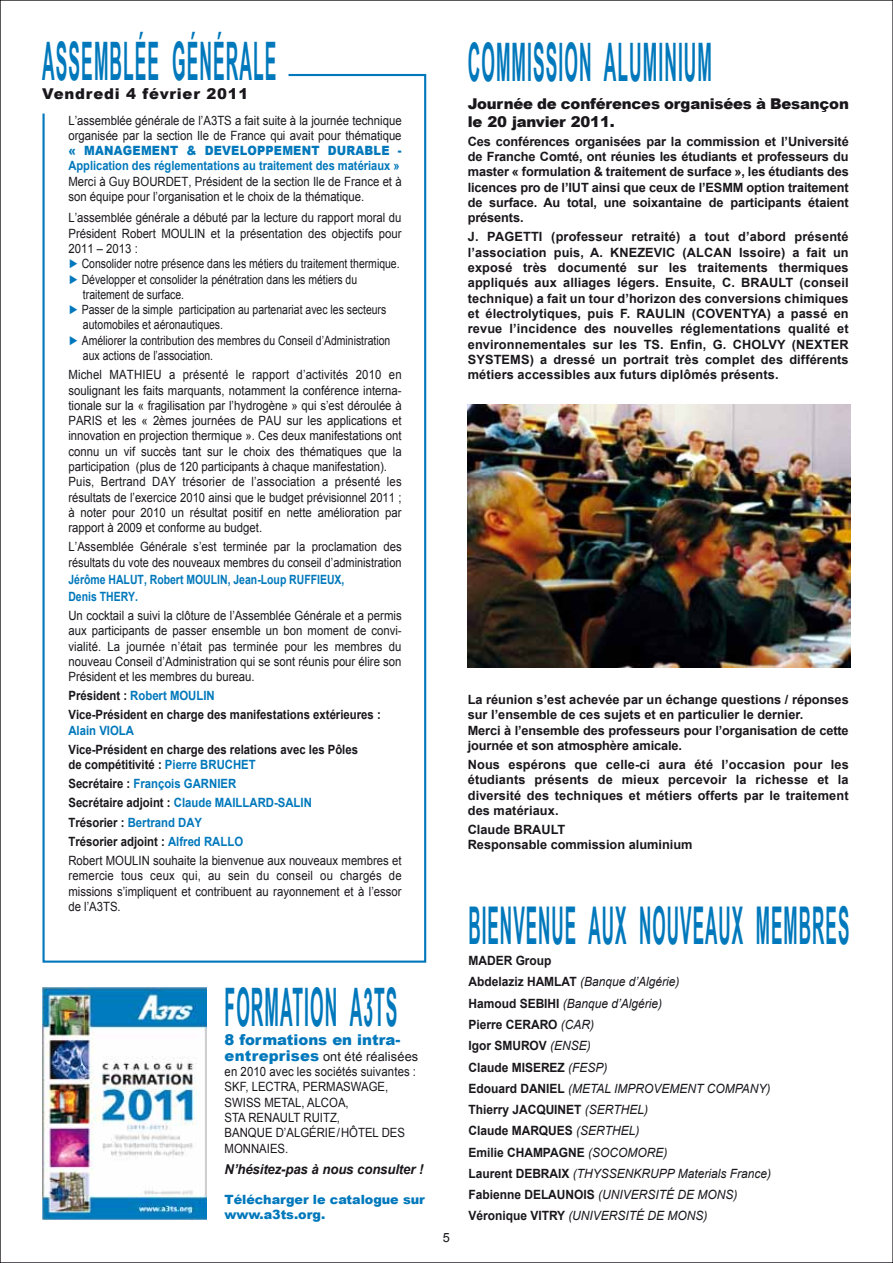
<style>
.page{position:relative;width:893px;height:1263px;background:#fff}
.page>*{position:absolute;margin:0;border:0;box-sizing:border-box;transform-origin:0 0}
.t1{font:700 53.1px "Arial Narrow";letter-spacing:.05em;color:#0078bb;scale:.4 1}
.t2{font:700 52.05px "Arial Narrow";letter-spacing:.05em;color:#0078bb;scale:.4 1}
.t3{font:900 14.85px/17.9px "Arial";letter-spacing:-.015em;color:#1a171c}
.t4{font:900 14.85px "Arial";letter-spacing:.05em;color:#1a171c}
.t5{font:900 14.85px "Arial";color:#0078bb}
.t6{font:italic 700 13.65px "Arial";letter-spacing:-.01em;color:#1a171c}
.t7{font:12.75px/15.3px "Arial";color:#1a171c;scale:.89 1}
.t8{font:700 12.75px/15.3px "Arial";color:#1a171c;text-align:justify}
.t9{font:700 12.75px/21.3px "Arial";color:#1a171c;scale:.94 1}
.t10{font:700 12.75px/19.2px "Arial";color:#1a171c;scale:.89 1}
.t11{font:12.75px "Arial";color:#1a171c;scale:.82 1}
.t12{font:12.75px/15.3px "Arial";color:#1a171c}
.t13{font:700 12.75px/17px "Arial";color:#0078bb;scale:.82 1}
.t14{font:900 12.75px/15.3px "Arial";letter-spacing:-.005em;color:#0078bb}
.s1{font-weight:900;color:#0078bb}
.s2{font-weight:700;color:#0078bb}
.s3{color:#0078bb}
.s4{font-weight:400}
.s5{font-weight:900;font-size:14.85px;color:#0078bb}
.s6{font-weight:400;font-style:italic}
</style>
<div class="page">
<img style="left:43px;top:988px;width:164px;height:232px">
<img style="left:468px;top:404px;width:382px;height:264px">
<svg style="left:42px;top:73px;width:385px;height:890px"></svg>
<p class="t1" style="left:42px;top:31px;width:587px">ASSEMBLÉE GÉNÉRALE</p>
<p class="t4" style="left:42px;top:83px;width:208px">Vendredi 4 février 2011</p>
<p class="t7" style="left:68px;top:113px;width:376px">L’assemblée générale de l’A3TS a fait suite à la journée technique organisée par la section Ile de France qui avait pour thématique <span class="s1">« MANAGEMENT &amp; DEVELOPPEMENT DURABLE - </span><span class="s2">Application des réglementations au traitement des matériaux » </span>Merci à Guy BOURDET, Président de la section Ile de France et à son équipe pour l’organisation et le choix de la thématique.</p>
<p class="t7" style="left:68px;top:210px;width:376px">L’assemblée générale a débuté par la lecture du rapport moral du</p>
<p class="t7" style="left:68px;top:226px;width:376px">Président Robert MOULIN et la présentation des objectifs pour</p>
<p class="t7" style="left:68px;top:241px;width:80px">2011 – 2013 :</p>
<p class="t11" style="left:68px;top:255px;width:405px"><span class="s3">►</span> Consolider notre présence dans les métiers du traitement thermique.</p>
<p class="t11" style="left:68px;top:271px;width:354px"><span class="s3">►</span> Développer et consolider la pénétration dans les métiers du</p>
<p class="t11" style="left:83px;top:286px;width:125px">traitement de surface.</p>
<p class="t11" style="left:68px;top:301px;width:389px"><span class="s3">►</span> Passer de la simple participation au partenariat avec les secteurs</p>
<p class="t11" style="left:83px;top:317px;width:172px">automobiles et aéronautiques.</p>
<p class="t11" style="left:68px;top:332px;width:394px"><span class="s3">►</span> Améliorer la contribution des membres du Conseil d’Administration</p>
<p class="t11" style="left:83px;top:347px;width:160px">aux actions de l’association.</p>
<p class="t7" style="left:68px;top:367px;width:376px">Michel MATHIEU a présenté le rapport d’activités 2010 en soulignant les faits marquants, notamment la conférence interna&shy;tionale sur la « fragilisation par l’hydrogène » qui s’est déroulée à PARIS et les « 2èmes journées de PAU sur les applications et innovation en projection thermique ». Ces deux manifestations ont connu un vif succès tant sur le choix des thématiques que la participation (plus de 120 participants à chaque manifestation).<br>Puis, Bertrand DAY trésorier de l’association a présenté les résultats de l’exercice 2010 ainsi que le budget prévisionnel 2011 ; à noter pour 2010 un résultat positif en nette amélioration par rapport à 2009 et conforme au budget.</p>
<p class="t7" style="left:68px;top:539px;width:376px">L’Assemblée Générale s’est terminée par la proclamation des résultats du vote des nouveaux membres du conseil d’administration</p>
<p class="t13" style="left:68px;top:571px;width:338px">Jérôme HALUT, Robert MOULIN, Jean-Loup RUFFIEUX,<br>Denis THERY.</p>
<p class="t7" style="left:68px;top:608px;width:376px;text-align:justify">Un cocktail a suivi la clôture de l’Assemblée Générale et a permis aux participants de passer ensemble un bon moment de convi&shy;vialité. La journée n’était pas terminée pour les membres du nouveau Conseil d’Administration qui se sont réunis pour élire son Président et les membres du bureau.</p>
<p class="t10" style="left:68px;top:687px;width:352px">Président : <span class="s3">Robert MOULIN<br></span>Vice-Président en charge des manifestations extérieures :</p>
<p class="t10" style="left:68px;top:721px;width:327px"><span class="s3">Alain VIOLA<br></span>Vice-Président en charge des relations avec les Pôles</p>
<p class="t10" style="left:68px;top:755px;width:376px">de compétitivité : <span class="s3">Pierre BRUCHET<br></span>Secrétaire : <span class="s3">François GARNIER<br></span>Secrétaire adjoint : <span class="s3">Claude MAILLARD-SALIN<br></span>Trésorier : <span class="s3">Bertrand DAY<br></span>Trésorier adjoint : <span class="s3">Alfred RALLO<br></span><span class="s4">Robert MOULIN souhaite la bienvenue aux nouveaux membres et</span></p>
<p class="t7" style="left:68px;top:868px;width:376px;text-align:justify">remercie tous ceux qui, au sein du conseil ou chargés de missions s’impliquent et contribuent au rayonnement et à l’essor de l’A3TS.</p>
<p class="t1" style="left:225px;top:977px;width:433px">FORMATION A3TS</p>
<p class="t5" style="left:225px;top:1029px;width:177px">8 formations en intra-</p>
<p class="t12" style="left:225px;top:1049px;width:195px"><span class="s5">entreprises</span> ont été réalisées en 2010 avec les sociétés suivantes :<br>SKF, LECTRA, PERMASWAGE,<br>SWISS METAL, ALCOA,<br>STA RENAULT RUITZ,<br>BANQUE D’ALGÉRIE/HÔTEL DES<br>MONNAIES.</p>
<p class="t6" style="left:225px;top:1160px;width:200px">N’hésitez-pas à nous consulter !</p>
<p class="t14" style="left:225px;top:1191px;width:202px">Télécharger le catalogue sur www.a3ts.org.</p>
<p class="t1" style="left:468px;top:31px;width:612px">COMMISSION ALUMINIUM</p>
<p class="t3" style="left:468px;top:94px;width:383px">Journée de conférences organisées à Besançon le 20 janvier 2011.</p>
<p class="t8" style="left:468px;top:134px;width:383px">Ces conférences organisées par la commission et l’Université de Franche Comté, ont réunies les étudiants et professeurs du master « formulation &amp; traitement de surface », les étudiants des licences pro de l’IUT ainsi que ceux de l’ESMM option traitement de surface. Au total, une soixantaine de participants étaient présents.</p>
<p class="t8" style="left:468px;top:230px;width:382px">J. PAGETTI (professeur retraité) a tout d’abord présenté l’association puis, A. KNEZEVIC (ALCAN Issoire) a fait un exposé très documenté sur les traitements thermiques appliqués aux alliages légers. Ensuite, C. BRAULT (conseil technique) a fait un tour d’horizon des conversions chimiques et électrolytiques, puis F. RAULIN (COVENTYA) a passé en revue l’incidence des nouvelles réglementations qualité et environnementales sur les TS. Enfin, G. CHOLVY (NEXTER SYSTEMS) a dressé un portrait très complet des différents métiers accessibles aux futurs diplômés présents.</p>
<p class="t8" style="left:468px;top:692px;width:383px;text-align:left">La réunion s’est achevée par un échange questions / réponses sur l’ensemble de ces sujets et en particulier le dernier.<br>Merci à l’ensemble des professeurs pour l’organisation de cette journée et son atmosphère amicale.</p>
<p class="t8" style="left:468px;top:757px;width:382px">Nous espérons que celle-ci aura été l’occasion pour les étudiants présents de mieux percevoir la richesse et la diversité des techniques et métiers offerts par le traitement des matériaux.</p>
<p class="t8" style="left:468px;top:822px;width:226px">Claude BRAULT<br>Responsable commission aluminium</p>
<p class="t12" style="left:443px;top:1230px;width:9px">5</p>
<p class="t2" style="left:468px;top:895px;width:954px">BIENVENUE AUX NOUVEAUX MEMBRES</p>
<p class="t9" style="left:468px;top:950px;width:324px">MADER Group<br>Abdelaziz HAMLAT <span class="s6">(Banque d’Algérie)<br></span>Hamoud SEBIHI <span class="s6">(Banque d’Algérie)<br></span>Pierre CERARO <span class="s6">(CAR)<br></span>Igor SMUROV <span class="s6">(ENSE)<br></span>Claude MISEREZ <span class="s6">(FESP)<br></span>Edouard DANIEL <span class="s6">(METAL IMPROVEMENT COMPANY)<br></span>Thierry JACQUINET <span class="s6">(SERTHEL)<br></span>Claude MARQUES <span class="s6">(SERTHEL)<br></span>Emilie CHAMPAGNE <span class="s6">(SOCOMORE)<br></span>Laurent DEBRAIX <span class="s6">(THYSSENKRUPP Materials France)<br></span>Fabienne DELAUNOIS <span class="s6">(UNIVERSITÉ DE MONS)<br></span>Véronique VITRY <span class="s6">(UNIVERSITÉ DE MONS)</span></p>
</div>
